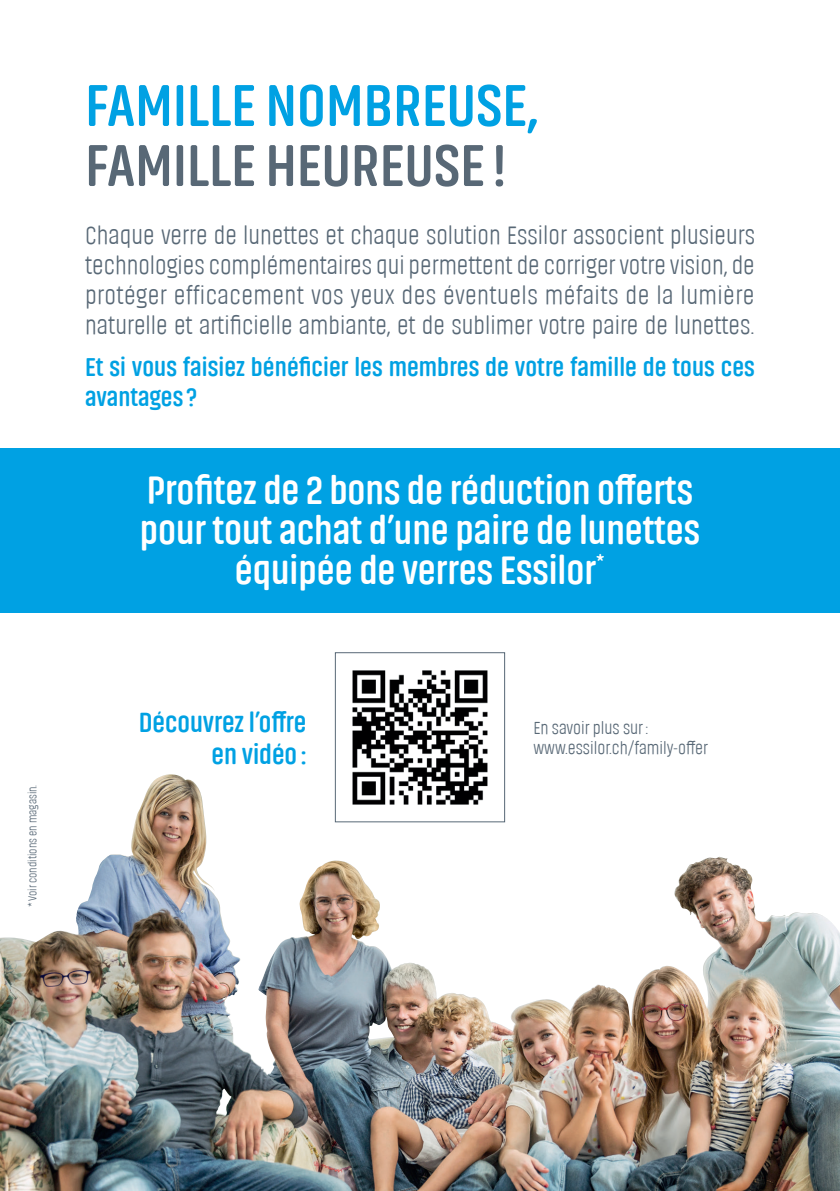
<style>
.page{position:relative;width:840px;height:1191px;background:#fff}
.page>*{position:absolute;margin:0;border:0;box-sizing:border-box;transform-origin:0 0}
.t1{font:700 60px "Akhand Soft";color:#00a1e3}
.t2{font:700 60px "Akhand Soft";color:#586876}
.t3{font:700 40px/40px "Akhand Soft";color:#fff;text-align:center}
.t4{font:700 28px/32px "Akhand Soft";color:#00a1e3;text-align:right}
.t5{font:300 26px/30px "Akhand Soft";color:#586876;text-align:justify}
.t6{font:700 26px/30px "Akhand Soft";letter-spacing:.005em;color:#00a1e3}
.t7{font:300 18px/20px "Akhand Soft";color:#586876}
.t8{font:300 12px "Akhand Soft";color:#586876}
</style>
<div class="page">
<img style="left:0;top:778px;width:839px;height:413px">
<div style="left:0;top:448px;width:839px;height:164px;background:#00a1e3"></div>
<img style="left:336px;top:670px;width:167px;height:150px">
<div style="left:334px;top:652px;width:171px;height:170px;border:1px solid #586876"></div>
<h1 class="t1" style="left:85px;top:74px;width:455px">FAMILLE NOMBREUSE,</h1>
<h1 class="t2" style="left:85px;top:134px;width:422px">FAMILLE HEUREUSE !</h1>
<p class="t5" style="left:85px;top:221px;width:671px">Chaque verre de lunettes et chaque solution Essilor associent plusieurs technologies complémentaires qui permettent de corriger votre vision, de protéger efficacement vos yeux des éventuels méfaits de la lumière naturelle et artificielle ambiante, et de sublimer votre paire de lunettes.</p>
<p class="t6" style="left:85px;top:352px;width:671px">Et si vous faisiez bénéficier les membres de votre famille de tous ces avantages ?</p>
<h2 class="t3" style="left:140px;top:470px;width:561px">Profitez de 2 bons de réduction offerts pour tout achat d’une paire de lunettes équipée de verres Essilor<sup>*</sup></h2>
<p class="t8" style="left:26px;top:907px;width:124px;rotate:-90deg">* Voir conditions en magasin.</p>
<p class="t4" style="left:139px;top:706px;width:169px">Découvrez l’offre en vidéo :</p>
<p class="t7" style="left:533px;top:717px;width:176px">En savoir plus sur: www.essilor.ch/family-offer</p>
</div>
